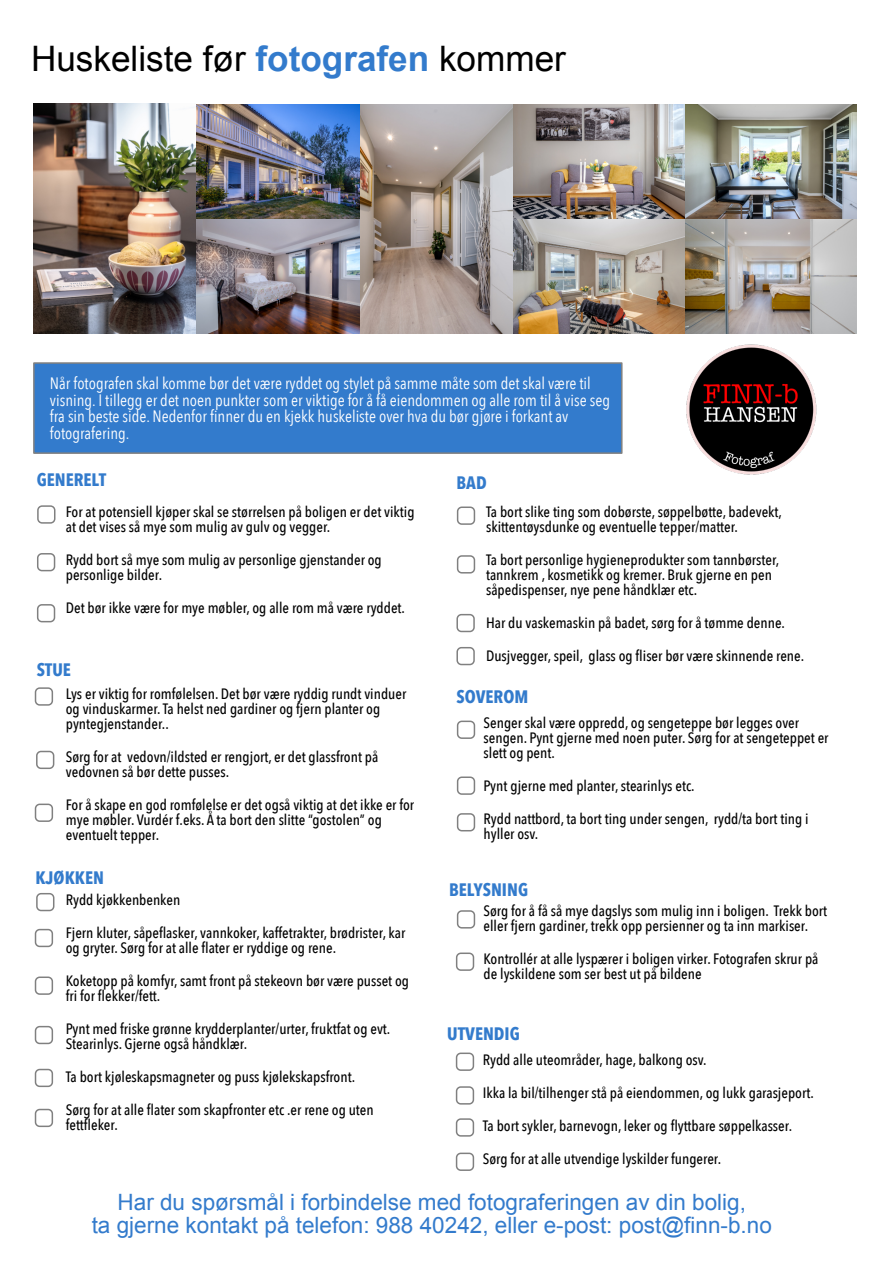
<style>
.page{position:relative;width:894px;height:1263px;background:#fff}
.page>*{position:absolute;margin:0;border:0;box-sizing:border-box;transform-origin:0 0}
.t1{font:35.1px "Arial";color:#000}
.t2{font:22.5px/23.2px "Arial";color:#337bcc;text-align:center}
.t3{font:700 18px "Avenir Next Condensed";color:#337bcc}
.t4{font:16.5px/16.5px "Avenir Next Condensed";color:#fff}
.t5{font:500 15px/15px "Avenir Next Condensed";color:#000}
.s1{font-weight:700;color:#337bcc}
</style>
<div class="page">
<div style="left:33px;top:362px;width:589px;height:92px;background:#337bcc;border:2px solid #808080"></div>
<div style="left:37px;top:505px;width:18px;height:19px;border:2px solid #808080;border-radius:4px"></div>
<div style="left:37px;top:553px;width:18px;height:18px;border:2px solid #808080;border-radius:4px"></div>
<div style="left:37px;top:604px;width:18px;height:18px;border:2px solid #808080;border-radius:4px"></div>
<div style="left:35px;top:687px;width:18px;height:19px;border:2px solid #808080;border-radius:4px"></div>
<div style="left:36px;top:751px;width:18px;height:18px;border:2px solid #808080;border-radius:4px"></div>
<div style="left:35px;top:804px;width:18px;height:18px;border:2px solid #808080;border-radius:4px"></div>
<div style="left:36px;top:893px;width:18px;height:18px;border:2px solid #808080;border-radius:4px"></div>
<div style="left:35px;top:929px;width:18px;height:18px;border:2px solid #808080;border-radius:4px"></div>
<div style="left:35px;top:976px;width:18px;height:19px;border:2px solid #808080;border-radius:4px"></div>
<div style="left:35px;top:1026px;width:18px;height:18px;border:2px solid #808080;border-radius:4px"></div>
<div style="left:35px;top:1069px;width:18px;height:18px;border:2px solid #808080;border-radius:4px"></div>
<div style="left:35px;top:1109px;width:18px;height:18px;border:2px solid #808080;border-radius:4px"></div>
<div style="left:456px;top:555px;width:19px;height:18px;border:2px solid #808080;border-radius:4px"></div>
<div style="left:456px;top:506px;width:19px;height:19px;border:2px solid #808080;border-radius:4px"></div>
<div style="left:456px;top:614px;width:18px;height:18px;border:2px solid #808080;border-radius:4px"></div>
<div style="left:456px;top:647px;width:18px;height:18px;border:2px solid #808080;border-radius:4px"></div>
<div style="left:456px;top:721px;width:19px;height:18px;border:2px solid #808080;border-radius:4px"></div>
<div style="left:456px;top:776px;width:19px;height:19px;border:2px solid #808080;border-radius:4px"></div>
<div style="left:456px;top:813px;width:19px;height:18px;border:2px solid #808080;border-radius:4px"></div>
<div style="left:456px;top:910px;width:19px;height:18px;border:2px solid #808080;border-radius:4px"></div>
<div style="left:455px;top:952px;width:19px;height:19px;border:2px solid #808080;border-radius:4px"></div>
<div style="left:455px;top:1052px;width:19px;height:19px;border:2px solid #808080;border-radius:4px"></div>
<div style="left:455px;top:1086px;width:19px;height:19px;border:2px solid #808080;border-radius:4px"></div>
<div style="left:455px;top:1118px;width:19px;height:19px;border:2px solid #808080;border-radius:4px"></div>
<div style="left:455px;top:1153px;width:19px;height:18px;border:2px solid #808080;border-radius:4px"></div>
<img style="left:686px;top:344px;width:131px;height:131px">
<img style="left:34px;top:104px;width:822px;height:230px">
<h1 class="t1" style="left:31px;top:45px;width:536px">Huskeliste før <span class="s1">fotografen</span> kommer</h1>
<p class="t4" style="left:50px;top:376px;width:561px">Når fotografen skal komme bør det være ryddet og stylet på samme måte som det skal være til visning. I tillegg er det noen punkter som er viktige for å få eiendommen og alle rom til å vise seg fra sin beste side. Nedenfor finner du en kjekk huskeliste over hva du bør gjøre i forkant av fotografering.</p>
<p class="t3" style="left:37px;top:468px;width:71px">GENERELT</p>
<p class="t3" style="left:456px;top:471px;width:32px">BAD</p>
<p class="t5" style="left:66px;top:505px;width:350px">For at potensiell kjøper skal se størrelsen på boligen er det viktig at det vises så mye som mulig av gulv og vegger.</p>
<p class="t5" style="left:66px;top:553px;width:317px">Rydd bort så mye som mulig av personlige gjenstander og personlige bilder.</p>
<p class="t5" style="left:66px;top:601px;width:340px">Det bør ikke være for mye møbler, og alle rom må være ryddet.</p>
<p class="t3" style="left:37px;top:658px;width:36px">STUE</p>
<p class="t5" style="left:66px;top:687px;width:342px">Lys er viktig for romfølelsen. Det bør være ryddig rundt vinduer og vinduskarmer. Ta helst ned gardiner og fjern planter og pyntegjenstander..</p>
<p class="t5" style="left:66px;top:750px;width:314px">Sørg for at vedovn/ildsted er rengjort, er det glassfront på vedovnen så bør dette pusses.</p>
<p class="t5" style="left:66px;top:798px;width:350px">For å skape en god romfølelse er det også viktig at det ikke er for mye møbler. Vurdér f.eks. Å ta bort den slitte “gostolen” og eventuelt tepper.</p>
<p class="t3" style="left:35px;top:866px;width:70px">KJØKKEN</p>
<p class="t5" style="left:66px;top:893px;width:116px">Rydd kjøkkenbenken</p>
<p class="t5" style="left:66px;top:926px;width:341px">Fjern kluter, såpeflasker, vannkoker, kaffetrakter, brødrister, kar og gryter. Sørg for at alle flater er ryddige og rene.</p>
<p class="t5" style="left:66px;top:974px;width:345px">Koketopp på komfyr, samt front på stekeovn bør være pusset og fri for flekker/fett.</p>
<p class="t5" style="left:66px;top:1022px;width:326px">Pynt med friske grønne krydderplanter/urter, fruktfat og evt.<br>Stearinlys. Gjerne også håndklær.</p>
<p class="t5" style="left:66px;top:1061px;width:309px;line-height:33px">Ta bort kjøleskapsmagneter og puss kjølekskapsfront.<br>Sørg for at alle flater som skapfronter etc .er rene og uten</p>
<p class="t5" style="left:66px;top:1118px;width:53px">fettfleker.</p>
<p class="t5" style="left:486px;top:505px;width:297px">Ta bort slike ting som dobørste, søppelbøtte, badevekt, skittentøysdunke og eventuelle tepper/matter.</p>
<p class="t5" style="left:486px;top:553px;width:295px">Ta bort personlige hygieneprodukter som tannbørster, tannkrem , kosmetikk og kremer. Bruk gjerne en pen såpedispenser, nye pene håndklær etc.</p>
<p class="t5" style="left:486px;top:616px;width:300px">Har du vaskemaskin på badet, sørg for å tømme denne.</p>
<p class="t5" style="left:486px;top:649px;width:319px">Dusjvegger, speil, glass og fliser bør være skinnende rene.</p>
<p class="t3" style="left:456px;top:685px;width:73px">SOVEROM</p>
<p class="t5" style="left:483px;top:716px;width:346px">Senger skal være oppredd, og sengeteppe bør legges over sengen. Pynt gjerne med noen puter. Sørg for at sengeteppet er slett og pent.</p>
<p class="t5" style="left:483px;top:779px;width:212px">Pynt gjerne med planter, stearinlys etc.</p>
<p class="t5" style="left:483px;top:812px;width:326px">Rydd nattbord, ta bort ting under sengen, rydd/ta bort ting i hyller osv.</p>
<p class="t3" style="left:449px;top:878px;width:80px">BELYSNING</p>
<p class="t5" style="left:483px;top:903px;width:345px">Sørg for å få så mye dagslys som mulig inn i boligen. Trekk bort eller fjern gardiner, trekk opp persienner og ta inn markiser.</p>
<p class="t5" style="left:483px;top:951px;width:336px">Kontrollér at alle lyspærer i boligen virker. Fotografen skrur på de lyskildene som ser best ut på bildene</p>
<p class="t3" style="left:447px;top:1022px;width:74px">UTVENDIG</p>
<p class="t5" style="left:482px;top:1052px;width:225px">Rydd alle uteområder, hage, balkong osv.</p>
<p class="t5" style="left:482px;top:1085px;width:332px">Ikka la bil/tilhenger stå på eiendommen, og lukk garasjeport.</p>
<p class="t5" style="left:482px;top:1118px;width:311px">Ta bort sykler, barnevogn, leker og flyttbare søppelkasser.</p>
<p class="t5" style="left:482px;top:1151px;width:240px">Sørg for at alle utvendige lyskilder fungerer.</p>
<h2 class="t2" style="left:92px;top:1192px;width:681px">Har du spørsmål i forbindelse med fotograferingen av din bolig,<br>ta gjerne kontakt på telefon: 988 40242, eller e-post: post@finn-b.no</h2>
</div>
